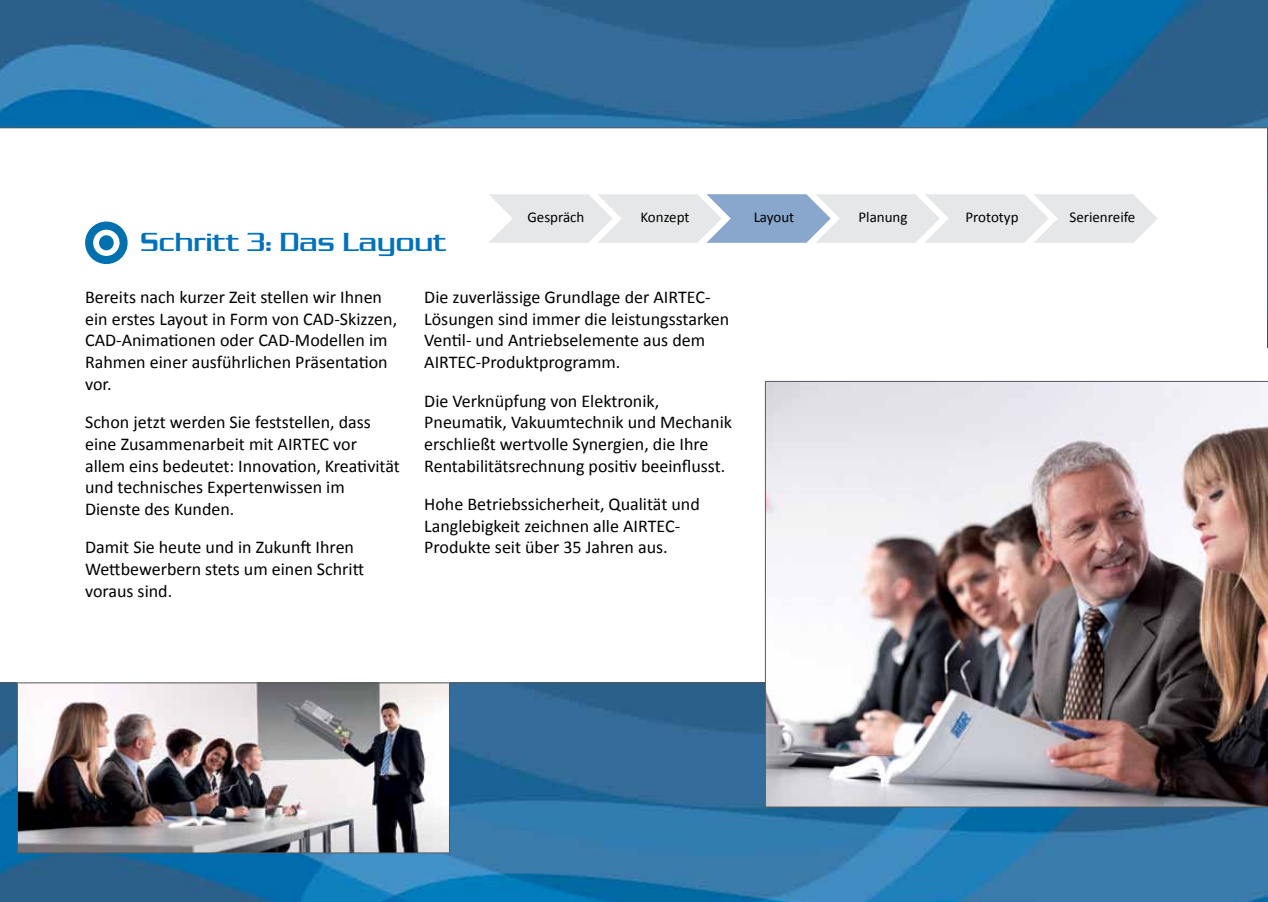
<style>
.page{position:relative;width:1268px;height:902px;background:#fff}
.page>*{position:absolute;margin:0;border:0;box-sizing:border-box;transform-origin:0 0}
.t1{font:27px "Dungeon";color:#0072bc}
.t2{font:18px/21.6px "Calibri";color:#000}
.t3{font:15px "Calibri";color:#000}
</style>
<div class="page">
<img style="left:1267px;top:0;width:1px;height:347px">
<img style="left:0;top:683px;width:1267px;height:218px">
<img style="left:0;top:0;width:1267px;height:127px">
<img style="left:765px;top:382px;width:502px;height:424px">
<img style="left:18px;top:683px;width:431px;height:169px">
<hr style="left:0;top:682px;width:765px;height:1px;background:#58595b">
<hr style="left:765px;top:806px;width:502px;height:1px;background:#58595b">
<hr style="left:764px;top:381px;width:503px;height:1px;background:#58595b">
<hr style="left:764px;top:381px;width:1px;height:426px;background:#58595b">
<hr style="left:449px;top:682px;width:1px;height:170px;background:#58595b">
<hr style="left:18px;top:852px;width:432px;height:1px;background:#58595b">
<hr style="left:17px;top:683px;width:1px;height:170px;background:#58595b">
<hr style="left:0;top:127px;width:1267px;height:1px;background:#58595b">
<div style="left:85px;top:221px;width:43px;height:43px;background:#0071ae;border-radius:50%"></div>
<div style="left:93px;top:230px;width:26px;height:26px;background:#fff;border-radius:50%"></div>
<div style="left:99px;top:235px;width:15px;height:15px;background:#0071ae;border-radius:50%"></div>
<svg style="left:489px;top:194px;width:669px;height:49px;background:#dadfe6"></svg>
<div style="left:1058px;top:211px;width:87px;height:16px;background:#e6e7e8"></div>
<h1 class="t1" style="left:140px;top:227px;width:307px">Schritt 3: Das Layout</h1>
<p class="t2" style="left:511px;top:207px;width:94px">Consultation</p>
<p class="t2" style="left:633px;top:208px;width:62px">Concept</p>
<p class="t2" style="left:751px;top:208px;width:50px">Layout</p>
<p class="t2" style="left:852px;top:207px;width:65px">Planning</p>
<p class="t2" style="left:959px;top:208px;width:74px">Prototype</p>
<p class="t2" style="left:1061px;top:208px;width:82px">Production</p>
<p class="t3" style="left:527px;top:208px;width:58px">Gespräch</p>
<p class="t3" style="left:640px;top:208px;width:51px">Konzept</p>
<p class="t3" style="left:753px;top:208px;width:42px">Layout</p>
<p class="t3" style="left:858px;top:208px;width:51px">Planung</p>
<p class="t3" style="left:965px;top:208px;width:55px">Prototyp</p>
<p class="t3" style="left:1069px;top:208px;width:67px">Serienreife</p>
<p class="t2" style="left:85px;top:286px;width:313px">Bereits nach kurzer Zeit stellen wir Ihnen ein erstes Layout in Form von CAD-Skizzen, CAD-Animationen oder CAD-Modellen im Rahmen einer ausführlichen Präsentation vor.</p>
<p class="t2" style="left:85px;top:411px;width:316px">Schon jetzt werden Sie feststellen, dass eine Zusammenarbeit mit AIRTEC vor allem eins bedeutet: Innovation, Kreativität und technisches Expertenwissen im Dienste des Kunden.</p>
<p class="t2" style="left:85px;top:536px;width:280px">Damit Sie heute und in Zukunft Ihren<br>Wettbewerbern stets um einen Schritt voraus sind.</p>
<p class="t2" style="left:424px;top:286px;width:306px">Die zuverlässige Grundlage der AIRTEC-Lösungen sind immer die leistungsstarken Ventil- und Antriebselemente aus dem AIRTEC-Produktprogramm.</p>
<p class="t2" style="left:424px;top:390px;width:309px">Die Verknüpfung von Elektronik, Pneumatik, Vakuumtechnik und Mechanik erschließt wertvolle Synergien, die Ihre Rentabilitätsrechnung positiv beeinflusst.</p>
<p class="t2" style="left:424px;top:493px;width:277px">Hohe Betriebssicherheit, Qualität und<br>Langlebigkeit zeichnen alle AIRTEC-<br>Produkte seit über 35 Jahren aus.</p>
</div>
